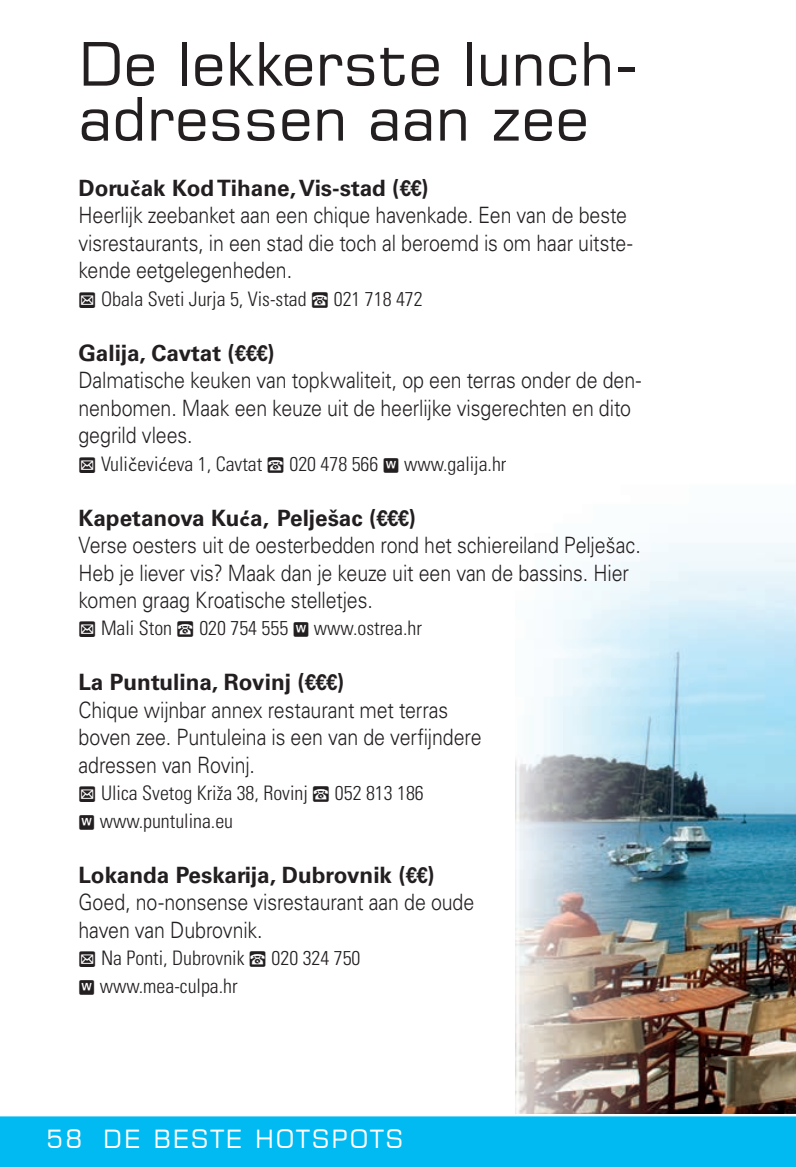
<style>
.page{position:relative;width:796px;height:1167px;background:#fff}
.page>*{position:absolute;margin:0;border:0;box-sizing:border-box;transform-origin:0 0}
.t1{font:60px/55px "Square 721 BT";color:#231f20}
.t2{font:25px "Square 721 BT";letter-spacing:.08em;color:#fff}
.t3{font:300 22.5px/27.5px "Univers LT Std";letter-spacing:-.005em;color:#231f20;scale:.87 1}
.t4{font:700 22.5px "Univers LT Pro 65";color:#231f20}
.t5{font:300 condensed 20px/27.5px "Univers LT Std";color:#231f20}
.s1{font-family:"Neutraface Text"}
.s2{font-family:"Watenhoe Icoontjes";font-weight:400;font-stretch:normal}
.s3{font-family:"Neutraface Text";font-weight:400;font-stretch:normal}
.s4{font-family:"Watenhoe Icoontjes";font-weight:400;font-stretch:normal;font-size:18.75px}
</style>
<div class="page">
<div style="left:0;top:1115px;width:795px;height:52px;background:#00baf1"></div>
<hr style="left:0;top:1114px;width:795px;height:2px;background:#fff">
<img style="left:515px;top:542px;width:280px;height:571px">
<h1 class="t1" style="left:78px;top:36px;width:561px">De lekkerste lunch&shy;adressen aan zee</h1>
<p class="t4" style="left:78px;top:172px;width:351px">Doru<span class="s1">č</span>ak Kod Tihane, Vis-stad (€€)</p>
<p class="t3" style="left:78px;top:201px;width:638px">Heerlijk zeebanket aan een chique havenkade. Een van de beste visrestaurants, in een stad die toch al beroemd is om haar uitste&shy;kende eetgelegenheden.</p>
<p class="t5" style="left:78px;top:285px;width:346px"><span class="s2">B</span> Obala Sveti Jurja 5, Vis-stad <span class="s2">C</span> 021 718 472</p>
<p class="t4" style="left:78px;top:337px;width:197px">Galĳa, Cavtat (€€€)</p>
<p class="t3" style="left:78px;top:366px;width:648px">Dalmatische keuken van topkwaliteit, op een terras onder de den&shy;nenbomen. Maak een keuze uit de heerlijke visgerechten en dito gegrild vlees.</p>
<p class="t5" style="left:78px;top:450px;width:429px"><span class="s2">B</span> Vuli<span class="s3">č</span>evi<span class="s3">ć</span>eva 1, Cavtat <span class="s2">C</span> 020 478 566 <span class="s4">M</span> www.galija.hr</p>
<p class="t4" style="left:78px;top:502px;width:339px">Kapetanova Ku<span class="s1">ć</span>a, Pelješac (€€€)</p>
<p class="t3" style="left:78px;top:531px;width:647px">Verse oesters uit de oesterbedden rond het schiereiland Pelješac.<br>Heb je liever vis? Maak dan je keuze uit een van de bassins. Hier komen graag Kroatische stelletjes.</p>
<p class="t5" style="left:78px;top:615px;width:345px"><span class="s2">B</span> Mali Ston <span class="s2">C</span> 020 754 555 <span class="s4">M</span> www.ostrea.hr</p>
<p class="t4" style="left:78px;top:667px;width:267px">La Puntulina, Rovinj (€€€)</p>
<p class="t3" style="left:78px;top:696px;width:465px">Chique wijnbar annex restaurant met terras boven zee. Puntuleina is een van de verfijndere adressen van Rovinj.</p>
<p class="t5" style="left:78px;top:779px;width:347px"><span class="s2">B</span> Ulica Svetog Križa 38, Rovinj <span class="s2">C</span> 052 813 186<br><span class="s4">M</span> www.puntulina.eu</p>
<p class="t4" style="left:78px;top:859px;width:357px">Lokanda Peskarĳa, Dubrovnik (€€)</p>
<p class="t3" style="left:78px;top:888px;width:456px">Goed, no-nonsense visrestaurant aan de oude haven van Dubrovnik.</p>
<p class="t5" style="left:78px;top:944px;width:283px"><span class="s2">B</span> Na Ponti, Dubrovnik <span class="s2">C</span> 020 324 750<br><span class="s4">M</span> www.mea-culpa.hr</p>
<p class="t2" style="left:46px;top:1123px;width:358px">58 DE BESTE HOTSPOTS</p>
</div>
